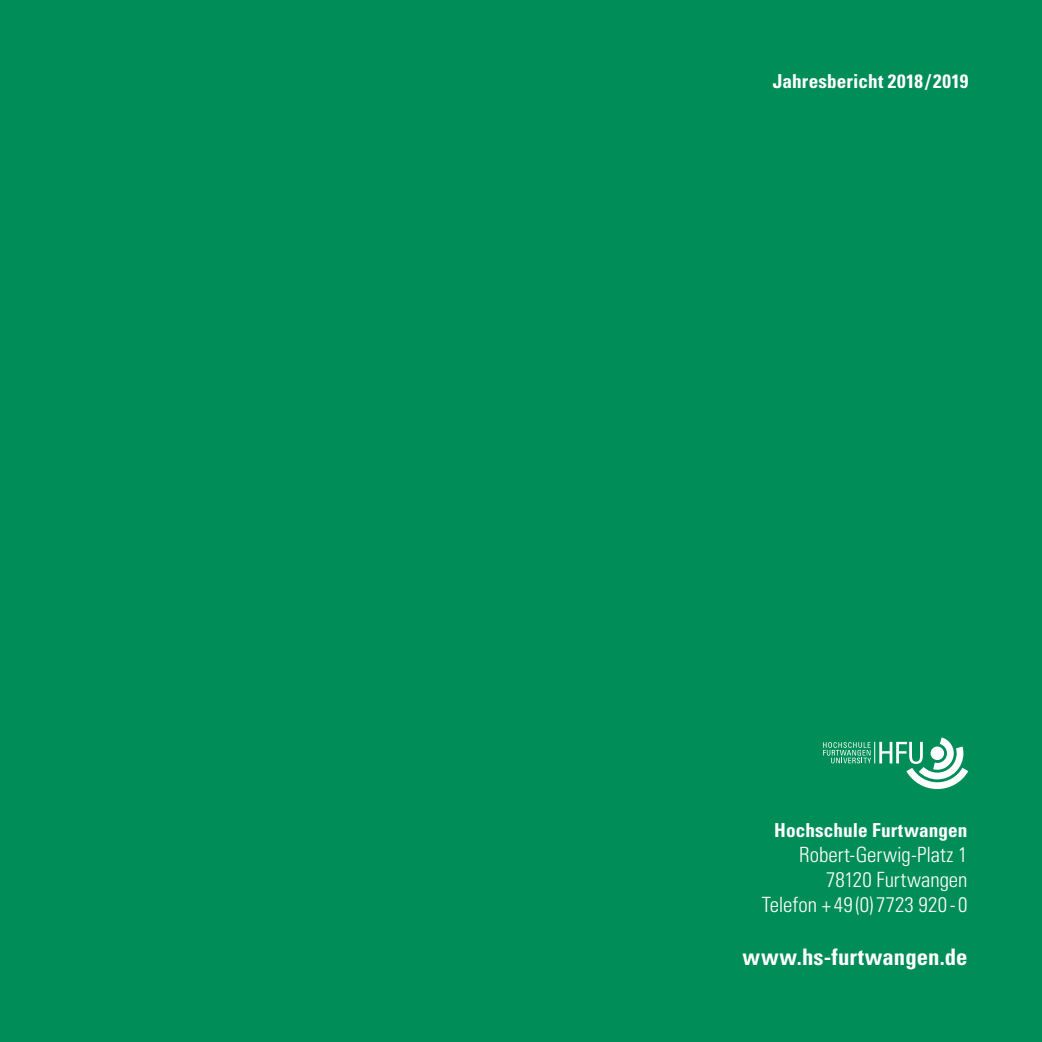
<style>
.page{position:relative;width:1042px;height:1042px;background:#008d58}
.page>*{position:absolute;margin:0;border:0;box-sizing:border-box;transform-origin:0 0}
.t1{font:700 condensed 22.75px "Univers LT Std";color:#fff}
.t2{font:300 condensed 21px/25.2px "Univers LT Std";color:#fff;text-align:right}
.t3{font:700 condensed 19.25px "Univers LT Std";letter-spacing:.005em;color:#fff}
</style>
<div class="page">
<svg style="left:823px;top:737px;width:145px;height:52px"></svg>
<p class="t3" style="left:773px;top:70px;width:197px">Jahresbericht 2018 / 2019</p>
<p class="t3" style="left:774px;top:818px;width:195px">Hochschule Furtwangen</p>
<p class="t2" style="left:762px;top:842px;width:207px">Robert-Gerwig-Platz 1<br>78120 Furtwangen<br>Telefon + 49 (0) 7723 920 - 0</p>
<p class="t1" style="left:742px;top:943px;width:226px">www.hs-furtwangen.de</p>
</div>
